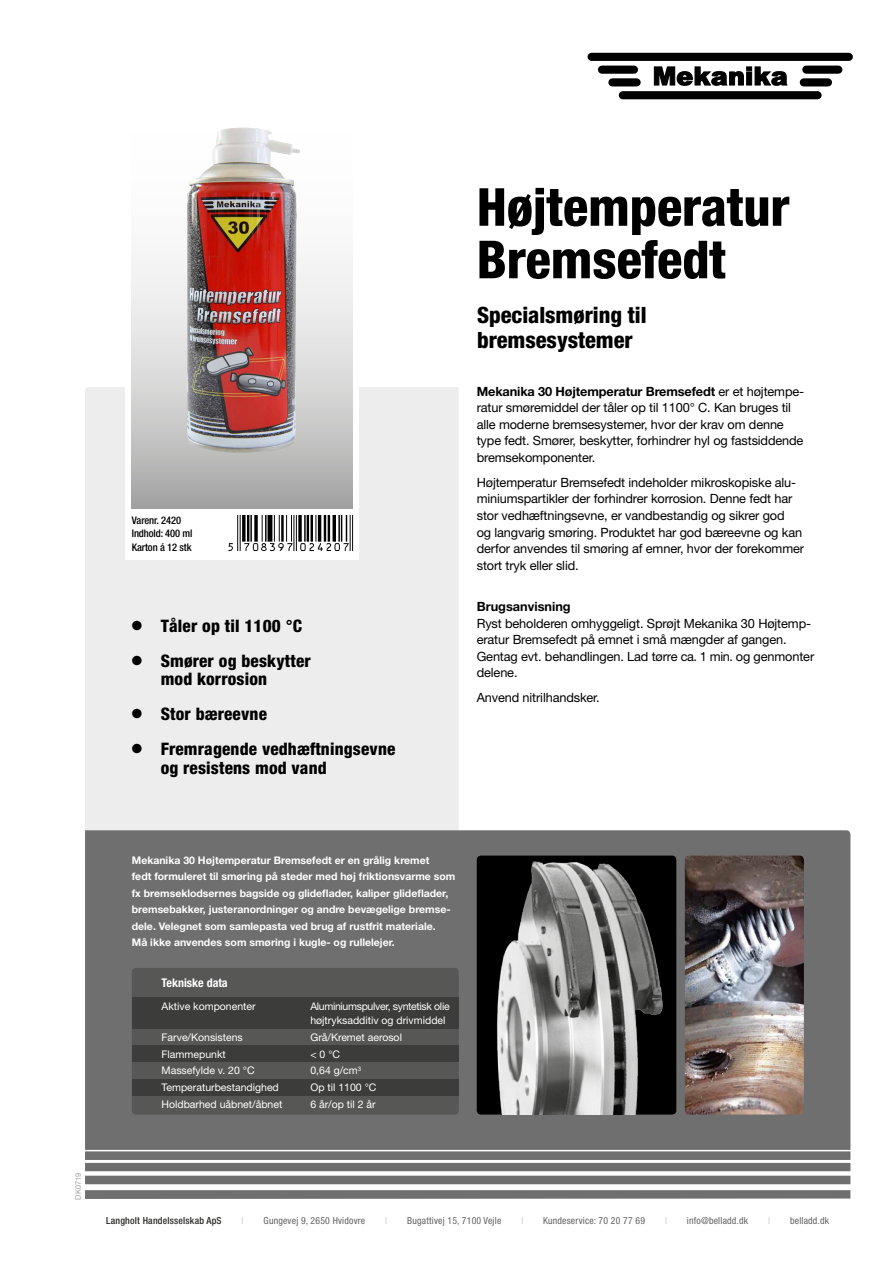
<style>
.page{position:relative;width:893px;height:1263px;background:#fff}
.page>*{position:absolute;margin:0;border:0;box-sizing:border-box;transform-origin:0 0}
.t1{font:800 condensed 52.5px/52.5px "Helvetica Neue";color:#000}
.t2{font:800 condensed 22.5px/25.5px "Helvetica Neue";color:#000}
.t3{font:800 condensed 17.25px/18px "Helvetica Neue";letter-spacing:.01em;color:#000}
.t4{font:12.75px/16.5px "Helvetica Neue";letter-spacing:-.01em;color:#000}
.t5{font:700 12.75px "Helvetica Neue LT Std";letter-spacing:-.01em;color:#000}
.t6{font:700 condensed 12px "Helvetica Neue";color:#fff}
.t7{font:700 10.5px/16.5px "Helvetica Neue LT Std";color:#fff}
.t8{font:10.5px "Helvetica Neue";color:#fff}
.t9{font:10.5px/13.5px "Helvetica Neue";letter-spacing:-.03em;color:#fff}
.t10{font:500 condensed 10.5px/13.5px "Helvetica Neue";letter-spacing:-.01em;color:#000}
.t11{font:condensed 9.75px "Helvetica Neue LT Std";letter-spacing:.02em;color:#646363}
.t12{font:500 condensed 9.75px "Helvetica Neue";letter-spacing:.02em;color:#282827}
.t13{font:condensed 9.75px "Helvetica Neue LT Std";color:#d0d0d0}
.t14{font:7.5px "Helvetica Neue";color:#9d9d9c}
.s1{font-family:"Helvetica Neue";font-weight:400}
</style>
<div class="page">
<div style="left:591px;top:53px;width:258px;height:8px;background:#000"></div>
<div style="left:623px;top:91px;width:195px;height:8px;background:#000"></div>
<svg style="left:591px;top:60px;width:259px;height:32px"></svg>
<div style="left:85px;top:387px;width:374px;height:443px;background:#ededed"></div>
<div style="left:125px;top:71px;width:234px;height:489px;background:#fff"></div>
<svg style="left:132px;top:258px;width:220px;height:251px;background:#ccc"></svg>
<div style="left:85px;top:830px;width:765px;height:354px;background:#706f6f"></div>
<hr style="left:81px;top:1160px;width:807px;height:3px;background:#fff">
<svg style="left:85px;top:1190px;width:766px;height:9px;background:#767575"></svg>
<svg style="left:85px;top:1171px;width:766px;height:4px"></svg>
<hr style="left:81px;top:1150px;width:807px;height:1px;background:#fff">
<div style="left:132px;top:968px;width:327px;height:146px;background:#575756;border-radius:4px"></div>
<div style="left:132px;top:997px;width:327px;height:32px;background:#3c3c3b"></div>
<div style="left:132px;top:1045px;width:327px;height:17px;background:#3c3c3b"></div>
<div style="left:132px;top:1079px;width:327px;height:17px;background:#3c3c3b"></div>
<img style="left:187px;top:127px;width:113px;height:326px">
<img style="left:228px;top:516px;width:126px;height:35px">
<img style="left:685px;top:855px;width:119px;height:259px">
<div style="left:477px;top:855px;width:199px;height:259px;background:#000;border-radius:4px"></div>
<img style="left:490px;top:850px;width:178px;height:264px">
<p class="t10" style="left:132px;top:513px;width:62px">Varenr. 2420<br>Indhold: 400 ml<br>Karton á 12 stk</p>
<h3 class="t3" style="left:132px;top:616px;width:172px">● Tåler op til 1100 °C</h3>
<h3 class="t3" style="left:161px;top:651px;width:152px;text-indent:-29px">● Smører og beskytter mod korrosion</h3>
<h3 class="t3" style="left:132px;top:704px;width:137px">● Stor bæreevne</h3>
<h3 class="t3" style="left:161px;top:739px;width:236px;line-height:18.8px;text-indent:-29px">● Fremragende vedhæftningsevne og resistens mod vand</h3>
<h1 class="t1" style="left:477px;top:180px;width:315px">Højtemperatur<br>Bremsefedt</h1>
<h2 class="t2" style="left:477px;top:302px;width:171px">Specialsmøring til bremsesystemer</h2>
<p class="t5" style="left:477px;top:384px;width:329px">Mekanika 30 Højtemperatur Bremsefedt <span class="s1">er et højtempe-</span></p>
<p class="t4" style="left:477px;top:399px;width:328px">ratur smøremiddel der tåler op til 1100° C. Kan bruges til alle moderne bremsesystemer, hvor der krav om denne type fedt. Smører, beskytter, forhindrer hyl og fastsiddende bremsekomponenter.</p>
<p class="t4" style="left:477px;top:474px;width:329px">Højtemperatur Bremsefedt indeholder mikroskopiske alu&shy;miniumspartikler der forhindrer korrosion. Denne fedt har stor vedhæftningsevne, er vandbestandig og sikrer god<br>og langvarig smøring. Produktet har god bæreevne og kan derfor anvendes til smøring af emner, hvor der forekommer stort tryk eller slid.</p>
<p class="t5" style="left:477px;top:598px;width:95px">Brugsanvisning</p>
<p class="t4" style="left:477px;top:614px;width:339px">Ryst beholderen omhyggeligt. Sprøjt Mekanika 30 Højtemp&shy;eratur Bremsefedt på emnet i små mængder af gangen.<br>Gentag evt. behandlingen. Lad tørre ca. 1 min. og genmonter delene.</p>
<p class="t4" style="left:477px;top:689px;width:124px">Anvend nitrilhandsker.</p>
<p class="t14" style="left:73px;top:1200px;width:28px;rotate:-90deg">DK0719</p>
<p class="t7" style="left:132px;top:851px;width:325px">Mekanika 30 Højtemperatur Bremsefedt er en grålig kremet<br>fedt formuleret til smøring på steder med høj friktionsvarme som fx bremseklodsernes bagside og glideflader, kaliper glideflader, bremsebakker, justeranordninger og andre bevægelige bremse&shy;dele. Velegnet som samlepasta ved brug af rustfrit materiale.<br>Må ikke anvendes som smøring i kugle- og rullelejer.</p>
<p class="t6" style="left:162px;top:975px;width:68px">Tekniske data</p>
<p class="t8" style="left:162px;top:1000px;width:96px">Aktive komponenter</p>
<p class="t9" style="left:310px;top:999px;width:141px">Aluminiumspulver, syntetisk olie højtryksadditiv og drivmiddel</p>
<p class="t8" style="left:162px;top:1030px;width:83px">Farve/Konsistens</p>
<p class="t8" style="left:310px;top:1030px;width:93px">Grå/Kremet aerosol</p>
<p class="t8" style="left:162px;top:1047px;width:66px">Flammepunkt</p>
<p class="t8" style="left:310px;top:1047px;width:31px">&lt; 0 °C</p>
<p class="t8" style="left:162px;top:1064px;width:95px">Massefylde v. 20 °C</p>
<p class="t8" style="left:310px;top:1064px;width:52px">0,64 g/cm<sup>3</sup></p>
<p class="t8" style="left:162px;top:1081px;width:119px">Temperaturbestandighed</p>
<p class="t8" style="left:310px;top:1081px;width:68px">Op til 1100 °C</p>
<p class="t8" style="left:162px;top:1098px;width:122px">Holdbarhed uåbnet/åbnet</p>
<p class="t8" style="left:310px;top:1098px;width:67px">6 år/op til 2 år</p>
<p class="t12" style="left:106px;top:1215px;width:117px">Langholt Handelsselskab ApS</p>
<p class="t13" style="left:242px;top:1215px;width:3px">I</p>
<p class="t11" style="left:264px;top:1215px;width:103px">Gungevej 9, 2650 Hvidovre</p>
<p class="t13" style="left:385px;top:1215px;width:3px">I</p>
<p class="t11" style="left:407px;top:1215px;width:96px">Bugattivej 15, 7100 Vejle</p>
<p class="t13" style="left:521px;top:1215px;width:3px">I</p>
<p class="t11" style="left:543px;top:1215px;width:103px">Kundeservice: 70 20 77 69</p>
<p class="t13" style="left:665px;top:1215px;width:3px">I</p>
<p class="t11" style="left:687px;top:1215px;width:63px">info@belladd.dk</p>
<p class="t13" style="left:768px;top:1215px;width:3px">I</p>
<p class="t11" style="left:790px;top:1215px;width:41px">belladd.dk</p>
</div>
